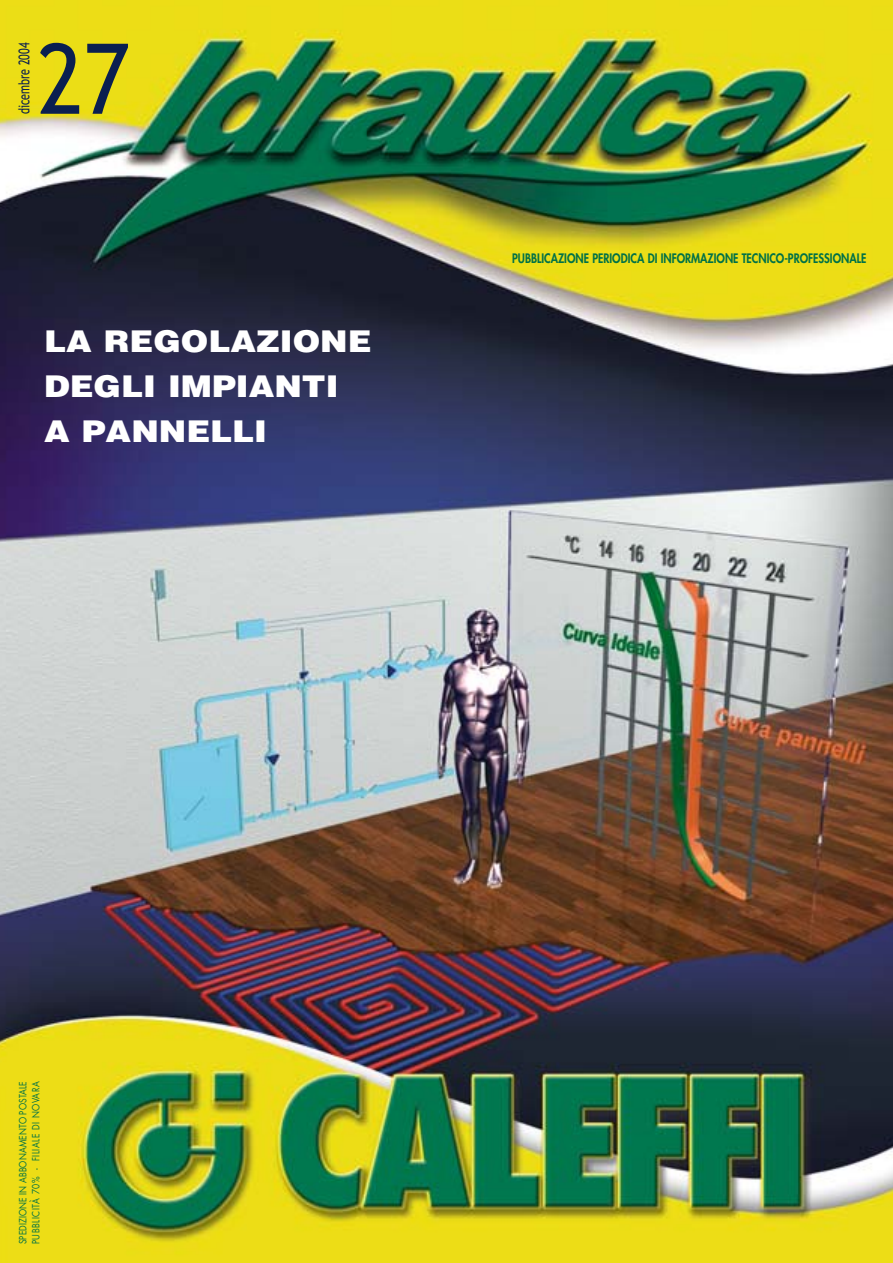
<style>
.page{position:relative;width:893px;height:1263px;background:#fff}
.page>*{position:absolute;margin:0;border:0;box-sizing:border-box;transform-origin:0 0}
.t1{font:97.5px "Trebuchet MS";color:#0a1f50;scale:.9 1}
.t2{font:900 30px/45px "Helvetica";color:#fff;scale:1.1 1}
.t3{font:15px "Trebuchet MS";color:#0a1f50;scale:.72 1}
.t4{font:800 12.75px "Futura";color:#007147;scale:.85 1}
.t5{font:9.75px/12.8px "Futura";letter-spacing:.01em;color:#007147;scale:.85 1}
</style>
<div class="page">
<img style="left:1px;top:0;width:891px;height:1262px">
<h3 class="t3" style="left:19px;top:114px;width:101px;rotate:-90deg">dicembre 2004</h3>
<h1 class="t1" style="left:38px;top:42px;width:104px">27</h1>
<h2 class="t2" style="left:44px;top:321px;width:299px">LA REGOLAZIONE<br>DEGLI IMPIANTI<br>A PANNELLI</h2>
<h3 class="t4" style="left:512px;top:252px;width:418px">PUBBLICAZIONE PERIODICA DI INFORMAZIONE TECNICO-PROFESSIONALE</h3>
<p class="t5" style="left:17px;top:1244px;width:193px;rotate:-90deg">SPEDIZIONE IN ABBONAMENTO POSTALE<br>PUBBLICITÀ 70% - FILIALE DI NOVARA</p>
</div>
